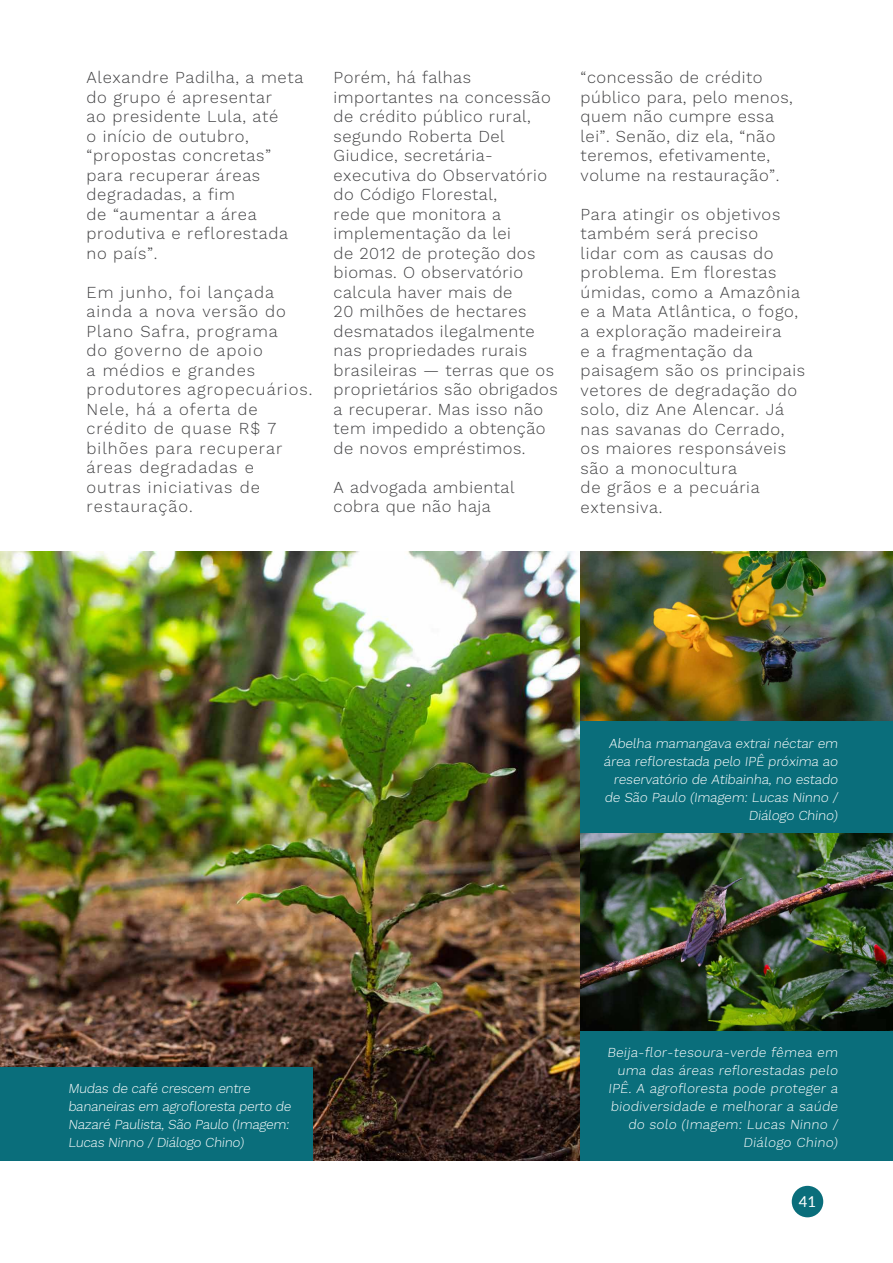
<style>
.page{position:relative;width:893px;height:1263px;background:#fff}
.page>*{position:absolute;margin:0;border:0;box-sizing:border-box;transform-origin:0 0}
.t1{font:300 16.5px/19.5px "Work Sans";letter-spacing:.04em;color:#404042}
.t2{font:300 16.5px/19.5px "Work Sans";letter-spacing:.06em;color:#404042}
.t3{font:15px "Lato";color:#fff}
.t4{font:300 13.5px/18px "Work Sans";color:#fff;text-align:right}
</style>
<div class="page">
<div style="left:792px;top:1186px;width:31px;height:31px;background:#0a6e7b;border-radius:50%"></div>
<img style="left:0;top:551px;width:581px;height:609px">
<div style="left:0;top:1067px;width:312px;height:93px;background:#0a6e7b"></div>
<img style="left:581px;top:551px;width:312px;height:171px">
<img style="left:581px;top:833px;width:312px;height:198px">
<div style="left:581px;top:722px;width:312px;height:111px;background:#0a6e7b"></div>
<div style="left:581px;top:1031px;width:312px;height:129px;background:#0a6e7b"></div>
<p class="t1" style="left:87px;top:69px;width:218px">Alexandre Padilha, a meta do grupo é apresentar<br>ao presidente Lula, até<br>o início de outubro, “propostas concretas” para recuperar áreas degradadas, a fim<br>de “aumentar a área produtiva e reflorestada no país”.</p>
<p class="t2" style="left:87px;top:283px;width:227px">Em junho, foi lançada ainda a nova versão do<br>Plano Safra, programa<br>do governo de apoio<br>a médios e grandes produtores agropecuários.<br>Nele, há a oferta de crédito de quase R$ 7 bilhões para recuperar áreas degradadas e<br>outras iniciativas de restauração.</p>
<p class="t1" style="left:334px;top:69px;width:226px">Porém, há falhas importantes na concessão de crédito público rural, segundo Roberta Del<br>Giudice, secretária&shy;executiva do Observatório do Código Florestal,<br>rede que monitora a implementação da lei<br>de 2012 de proteção dos biomas. O observatório calcula haver mais de<br>20 milhões de hectares desmatados ilegalmente nas propriedades rurais brasileiras — terras que os proprietários são obrigados a recuperar. Mas isso não tem impedido a obtenção de novos empréstimos.</p>
<p class="t1" style="left:334px;top:478px;width:182px">A advogada ambiental cobra que não haja</p>
<p class="t1" style="left:581px;top:69px;width:214px">“concessão de crédito público para, pelo menos, quem não cumpre essa lei”. Senão, diz ela, “não teremos, efetivamente, volume na restauração”.</p>
<p class="t1" style="left:581px;top:205px;width:226px">Para atingir os objetivos também será preciso<br>lidar com as causas do problema. Em florestas úmidas, como a Amazônia e a Mata Atlântica, o fogo, a exploração madeireira<br>e a fragmentação da paisagem são os principais vetores de degradação do solo, diz Ane Alencar. Já nas savanas do Cerrado, os maiores responsáveis são a monocultura<br>de grãos e a pecuária extensiva.</p>
<p class="t4" style="left:603px;top:735px;width:238px">Abelha mamangava extrai néctar em área reflorestada pelo IPÊ próxima ao reservatório de Atibainha, no estado de São Paulo (Imagem: Lucas Ninno /<br>Diálogo Chino)</p>
<p class="t4" style="left:68px;top:1080px;width:226px;text-align:left">Mudas de café crescem entre bananeiras em agrofloresta perto de<br>Nazaré Paulista, São Paulo (Imagem:<br>Lucas Ninno / Diálogo Chino)</p>
<p class="t4" style="left:607px;top:1044px;width:234px">Beija-flor-tesoura-verde fêmea em uma das áreas reflorestadas pelo<br>IPÊ. A agrofloresta pode proteger a biodiversidade e melhorar a saúde do solo (Imagem: Lucas Ninno /<br>Diálogo Chino)</p>
<p class="t3" style="left:799px;top:1190px;width:19px">41</p>
</div>
